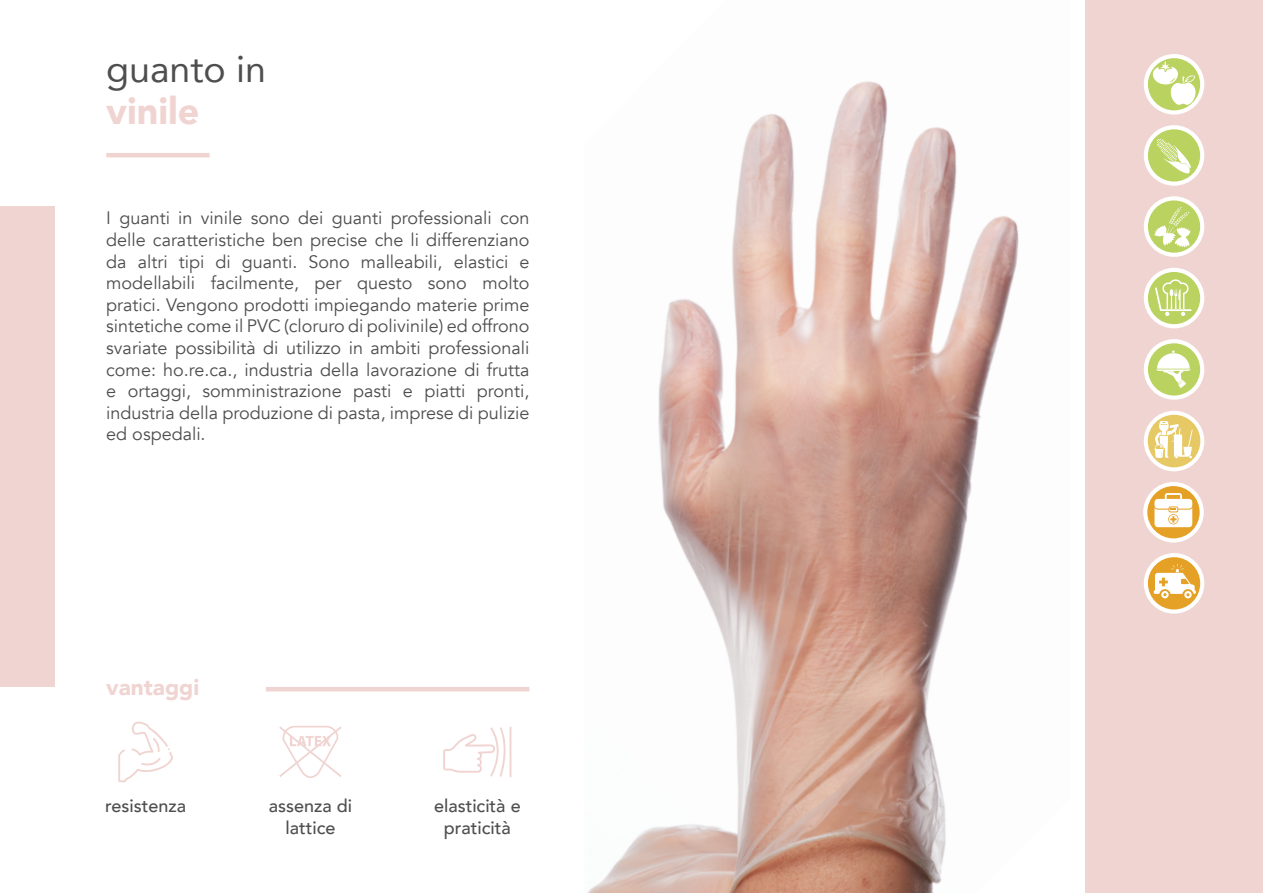
<style>
.page{position:relative;width:1263px;height:893px;background:#fff}
.page>*{position:absolute;margin:0;border:0;box-sizing:border-box;transform-origin:0 0}
.t1{font:37.5px "Avenir";color:#4e4e4e}
.t2{font:900 37.5px "Avenir";color:#f0d4d1}
.t3{font:900 22.5px "Avenir";color:#f0d4d1}
.t4{font:18px/21.6px "Avenir";color:#4f4e4f;text-align:justify}
.t5{font:500 18px/21.6px "Avenir";color:#4f4e4f;text-align:center}
</style>
<div class="page">
<div style="left:0;top:206px;width:54px;height:480px;background:#f0d4d1"></div>
<img style="left:587px;top:81px;width:432px;height:812px">
<div style="left:1085px;top:0;width:178px;height:893px;background:#f0d4d1"></div>
<hr style="left:106px;top:153px;width:104px;height:4px;background:#f0d4d1">
<hr style="left:266px;top:687px;width:263px;height:4px;background:#f0d4d1">
<div style="left:1144px;top:54px;width:60px;height:61px;background:#fff;border-radius:50%"></div>
<div style="left:1144px;top:125px;width:60px;height:61px;background:#fff;border-radius:50%"></div>
<div style="left:1144px;top:196px;width:60px;height:61px;background:#fff;border-radius:50%"></div>
<div style="left:1144px;top:268px;width:60px;height:60px;background:#fff;border-radius:50%"></div>
<div style="left:1144px;top:339px;width:60px;height:61px;background:#fff;border-radius:50%"></div>
<svg style="left:118px;top:721px;width:55px;height:61px"></svg>
<div style="left:1144px;top:411px;width:60px;height:60px;background:#fff;border-radius:50%"></div>
<div style="left:1143px;top:482px;width:61px;height:60px;background:#fff;border-radius:50%"></div>
<div style="left:1144px;top:553px;width:60px;height:61px;background:#fff;border-radius:50%"></div>
<svg style="left:279px;top:726px;width:63px;height:52px"></svg>
<svg style="left:1148px;top:58px;width:52px;height:52px"></svg>
<svg style="left:1148px;top:129px;width:52px;height:53px"></svg>
<svg style="left:1148px;top:200px;width:52px;height:53px"></svg>
<svg style="left:1148px;top:272px;width:52px;height:52px"></svg>
<svg style="left:1148px;top:343px;width:52px;height:53px"></svg>
<svg style="left:1148px;top:415px;width:52px;height:52px"></svg>
<svg style="left:1147px;top:486px;width:53px;height:52px"></svg>
<svg style="left:1148px;top:557px;width:52px;height:52px"></svg>
<svg style="left:443px;top:726px;width:68px;height:51px"></svg>
<h1 class="t1" style="left:106px;top:39px;width:161px">guanto in</h1>
<h1 class="t2" style="left:106px;top:79px;width:95px">vinile</h1>
<p class="t4" style="left:106px;top:208px;width:425px">I guanti in vinile sono dei guanti professionali con delle caratteristiche ben precise che li differenziano da altri tipi di guanti. Sono malleabili, elastici e modellabili facilmente, per questo sono molto pratici. Vengono prodotti impiegando materie prime sintetiche come il PVC (cloruro di polivinile) ed offrono svariate possibilità di utilizzo in ambiti professionali come: ho.re.ca., industria della lavorazione di frutta e ortaggi, somministrazione pasti e piatti pronti, industria della produzione di pasta, imprese di pulizie ed ospedali.</p>
<p class="t3" style="left:106px;top:667px;width:94px">vantaggi</p>
<p class="t5" style="left:105px;top:794px;width:83px">resistenza</p>
<p class="t5" style="left:269px;top:794px;width:85px">assenza di lattice</p>
<p class="t5" style="left:434px;top:794px;width:88px">elasticità e praticità</p>
</div>
